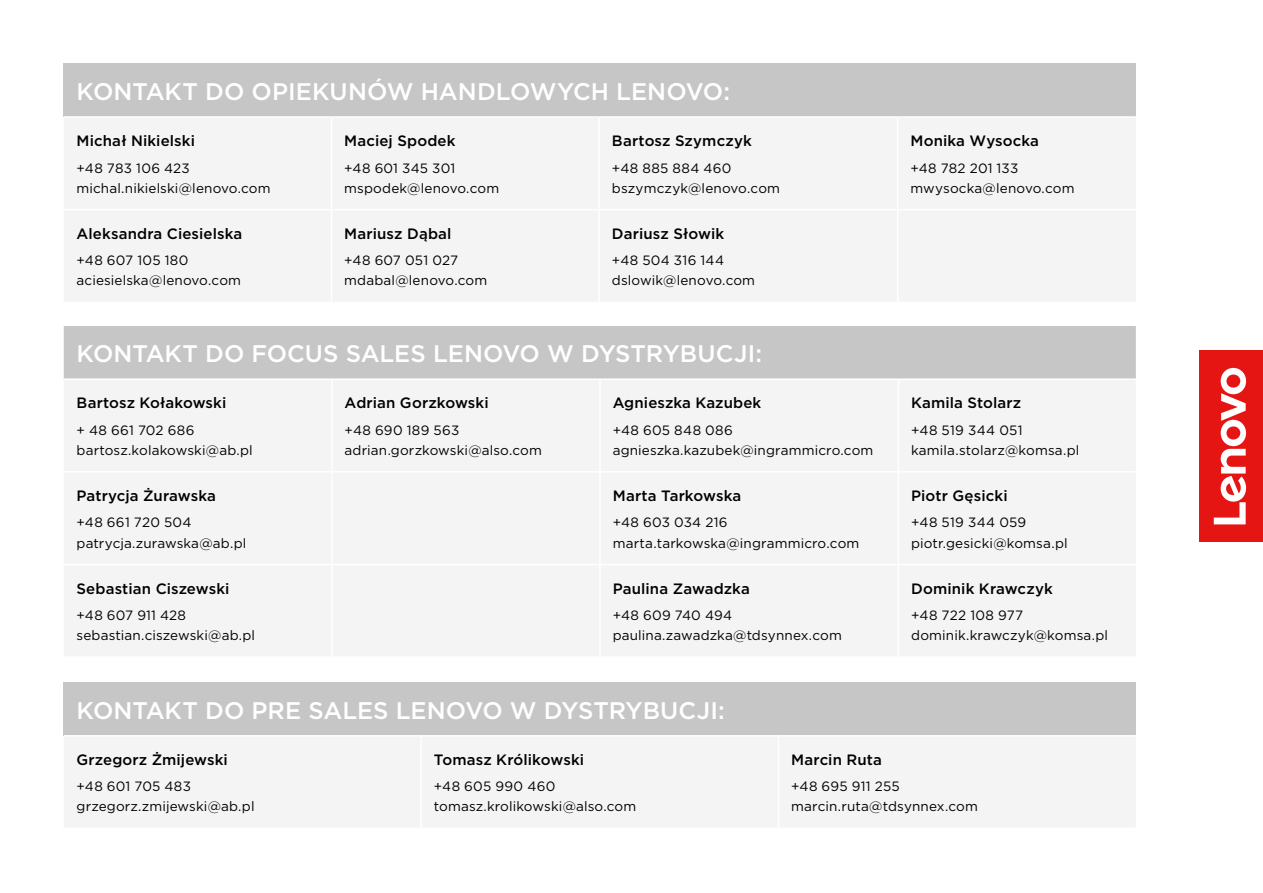
<style>
.page{position:relative;width:1263px;height:893px;background:#fff}
.page>*{position:absolute;margin:0;border:0;box-sizing:border-box;transform-origin:0 0}
.t1{font:500 24px "Gotham";color:#fff}
.t2{font:500 15px "Gotham";letter-spacing:.01em;color:#000}
.t3{font:13.5px/20.1px "Gotham";letter-spacing:.01em;color:#000}
</style>
<div class="page">
<div style="left:1199px;top:351px;width:64px;height:191px;background:#e41513"></div>
<svg style="left:1214px;top:368px;width:32px;height:156px"></svg>
<div style="left:64px;top:683px;width:1072px;height:53px;background:#c6c6c6"></div>
<div style="left:64px;top:737px;width:1071px;height:90px;background:#f4f4f4"></div>
<hr style="left:64px;top:735px;width:357px;height:1px;background:#fff">
<hr style="left:421px;top:735px;width:357px;height:1px;background:#fff">
<hr style="left:778px;top:735px;width:358px;height:1px;background:#fff">
<hr style="left:420px;top:736px;width:2px;height:92px;background:#fff">
<hr style="left:778px;top:736px;width:1px;height:92px;background:#fff">
<div style="left:64px;top:64px;width:1072px;height:53px;background:#c6c6c6"></div>
<div style="left:64px;top:118px;width:1071px;height:183px;background:#f4f4f4"></div>
<hr style="left:64px;top:116px;width:267px;height:2px;background:#fff">
<hr style="left:331px;top:116px;width:268px;height:2px;background:#fff">
<hr style="left:599px;top:116px;width:299px;height:2px;background:#fff">
<hr style="left:331px;top:118px;width:1px;height:91px;background:#fff">
<hr style="left:598px;top:118px;width:2px;height:91px;background:#fff">
<hr style="left:64px;top:209px;width:267px;height:1px;background:#fff">
<hr style="left:331px;top:209px;width:268px;height:1px;background:#fff">
<hr style="left:331px;top:210px;width:1px;height:92px;background:#fff">
<hr style="left:599px;top:209px;width:299px;height:1px;background:#fff">
<hr style="left:598px;top:210px;width:2px;height:92px;background:#fff">
<hr style="left:898px;top:116px;width:238px;height:2px;background:#fff">
<hr style="left:897px;top:118px;width:1px;height:91px;background:#fff">
<hr style="left:897px;top:210px;width:1px;height:92px;background:#fff">
<hr style="left:898px;top:209px;width:238px;height:1px;background:#fff">
<div style="left:64px;top:326px;width:1072px;height:52px;background:#c6c6c6"></div>
<div style="left:64px;top:380px;width:1071px;height:276px;background:#f4f4f4"></div>
<hr style="left:599px;top:380px;width:2px;height:91px;background:#fff">
<hr style="left:64px;top:471px;width:268px;height:2px;background:#fff">
<hr style="left:332px;top:471px;width:268px;height:2px;background:#fff">
<hr style="left:600px;top:471px;width:298px;height:2px;background:#fff">
<hr style="left:599px;top:473px;width:2px;height:91px;background:#fff">
<hr style="left:898px;top:471px;width:238px;height:2px;background:#fff">
<hr style="left:64px;top:564px;width:268px;height:1px;background:#fff">
<hr style="left:332px;top:564px;width:268px;height:1px;background:#fff">
<hr style="left:600px;top:564px;width:298px;height:1px;background:#fff">
<hr style="left:898px;top:564px;width:238px;height:1px;background:#fff">
<hr style="left:331px;top:380px;width:2px;height:91px;background:#fff">
<hr style="left:331px;top:473px;width:2px;height:91px;background:#fff">
<hr style="left:599px;top:565px;width:2px;height:91px;background:#fff">
<hr style="left:331px;top:565px;width:2px;height:91px;background:#fff">
<hr style="left:898px;top:380px;width:1px;height:91px;background:#fff">
<hr style="left:898px;top:473px;width:1px;height:91px;background:#fff">
<hr style="left:898px;top:565px;width:1px;height:91px;background:#fff">
<h1 class="t1" style="left:77px;top:76px;width:655px">KONTAKT DO OPIEKUNÓW HANDLOWYCH LENOVO:</h1>
<p class="t2" style="left:77px;top:131px;width:120px">Michał Nikielski</p>
<p class="t3" style="left:77px;top:157px;width:196px">+48 783 106 423 michal.nikielski@lenovo.com</p>
<p class="t2" style="left:344px;top:131px;width:113px">Maciej Spodek</p>
<p class="t3" style="left:344px;top:157px;width:156px">+48 601 345 301 mspodek@lenovo.com</p>
<p class="t2" style="left:612px;top:131px;width:141px">Bartosz Szymczyk</p>
<p class="t3" style="left:612px;top:157px;width:170px">+48 885 884 460 bszymczyk@lenovo.com</p>
<p class="t2" style="left:77px;top:224px;width:167px">Aleksandra Ciesielska</p>
<p class="t3" style="left:77px;top:250px;width:166px">+48 607 105 180 aciesielska@lenovo.com</p>
<p class="t2" style="left:344px;top:224px;width:109px">Mariusz Dąbal</p>
<p class="t3" style="left:344px;top:250px;width:145px">+48 607 051 027 mdabal@lenovo.com</p>
<p class="t2" style="left:612px;top:224px;width:114px">Dariusz Słowik</p>
<p class="t3" style="left:612px;top:250px;width:145px">+48 504 316 144 dslowik@lenovo.com</p>
<h1 class="t1" style="left:77px;top:338px;width:687px">KONTAKT DO FOCUS SALES LENOVO W DYSTRYBUCJI:</h1>
<p class="t2" style="left:77px;top:393px;width:151px">Bartosz Kołakowski</p>
<p class="t3" style="left:77px;top:420px;width:178px">+ 48 661 702 686 bartosz.kolakowski@ab.pl</p>
<p class="t2" style="left:345px;top:393px;width:146px">Adrian Gorzkowski</p>
<p class="t3" style="left:345px;top:420px;width:199px">+48 690 189 563 adrian.gorzkowski@also.com</p>
<p class="t2" style="left:613px;top:393px;width:150px">Agnieszka Kazubek</p>
<p class="t3" style="left:613px;top:420px;width:262px">+48 605 848 086 agnieszka.kazubek@ingrammicro.com</p>
<p class="t2" style="left:77px;top:486px;width:141px">Patrycja Żurawska</p>
<p class="t3" style="left:77px;top:512px;width:171px">+48 661 720 504 patrycja.zurawska@ab.pl</p>
<p class="t2" style="left:77px;top:578px;width:154px">Sebastian Ciszewski</p>
<p class="t3" style="left:77px;top:605px;width:180px">+48 607 911 428 sebastian.ciszewski@ab.pl</p>
<p class="t2" style="left:613px;top:486px;width:130px">Marta Tarkowska</p>
<p class="t3" style="left:613px;top:512px;width:248px">+48 603 034 216 marta.tarkowska@ingrammicro.com</p>
<p class="t2" style="left:613px;top:578px;width:139px">Paulina Zawadzka</p>
<p class="t3" style="left:613px;top:605px;width:231px">+48 609 740 494 paulina.zawadzka@tdsynnex.com</p>
<p class="t2" style="left:910px;top:131px;width:130px">Monika Wysocka</p>
<p class="t3" style="left:910px;top:157px;width:166px">+48 782 201 133 mwysocka@lenovo.com</p>
<p class="t2" style="left:911px;top:393px;width:112px">Kamila Stolarz</p>
<p class="t3" style="left:911px;top:420px;width:170px">+48 519 344 051 kamila.stolarz@komsa.pl</p>
<p class="t2" style="left:911px;top:486px;width:98px">Piotr Gęsicki</p>
<p class="t3" style="left:911px;top:512px;width:158px">+48 519 344 059 piotr.gesicki@komsa.pl</p>
<p class="t2" style="left:911px;top:578px;width:143px">Dominik Krawczyk</p>
<p class="t3" style="left:911px;top:605px;width:198px">+48 722 108 977 dominik.krawczyk@komsa.pl</p>
<h1 class="t1" style="left:77px;top:695px;width:650px">KONTAKT DO PRE SALES LENOVO W DYSTRYBUCJI:</h1>
<p class="t2" style="left:77px;top:750px;width:153px">Grzegorz Żmijewski</p>
<p class="t3" style="left:77px;top:776px;width:180px">+48 601 705 483 grzegorz.zmijewski@ab.pl</p>
<p class="t2" style="left:434px;top:750px;width:152px">Tomasz Królikowski</p>
<p class="t3" style="left:434px;top:776px;width:204px">+48 605 990 460 tomasz.krolikowski@also.com</p>
<p class="t2" style="left:791px;top:750px;width:92px">Marcin Ruta</p>
<p class="t3" style="left:791px;top:776px;width:188px">+48 695 911 255 marcin.ruta@tdsynnex.com</p>
</div>
